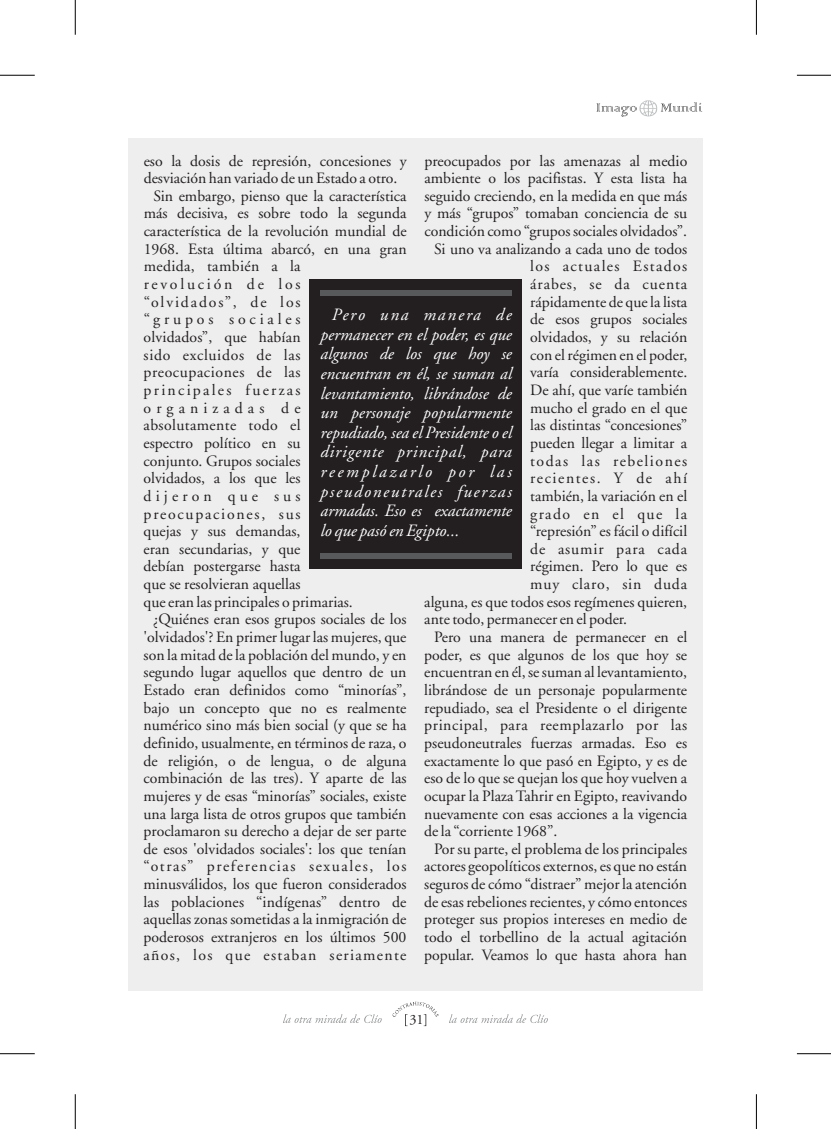
<style>
.page{position:relative;width:831px;height:1129px;background:#fff}
.page>*{position:absolute;margin:0;border:0;box-sizing:border-box;transform-origin:0 0}
.t1{font:italic 17.25px/19.6px "Adobe Garamond";color:#fff;text-align:justify}
.t2{font:15.75px/17.7px "Adobe Garamond";color:#231f20}
.t3{font:15.75px "Adobe Garamond";letter-spacing:.025em;color:#231f20}
.t4{font:15.75px "Adobe Garamond";letter-spacing:.055em;color:#231f20}
.t5{font:15.75px "Adobe Garamond";letter-spacing:.035em;color:#231f20}
.t6{font:15.75px "Adobe Garamond";letter-spacing:.085em;color:#231f20}
.t7{font:15.75px "Adobe Garamond";letter-spacing:.04em;color:#231f20}
.t8{font:15.75px "Adobe Garamond";letter-spacing:.14em;color:#231f20}
.t9{font:15.75px "Adobe Garamond";letter-spacing:.095em;color:#231f20}
.t10{font:15.75px "Adobe Garamond";letter-spacing:.11em;color:#231f20}
.t11{font:15.75px "Adobe Garamond";letter-spacing:.06em;color:#231f20}
.t12{font:15.75px "Adobe Garamond";letter-spacing:.12em;color:#231f20}
.t13{font:15.75px "Adobe Garamond";letter-spacing:.1em;color:#231f20}
.t14{font:15.75px "Adobe Garamond";letter-spacing:.175em;color:#231f20}
.t15{font:15.75px "Adobe Garamond";letter-spacing:.245em;color:#231f20}
.t16{font:15.75px "Adobe Garamond";letter-spacing:.09em;color:#231f20}
.t17{font:15.75px "Adobe Garamond";letter-spacing:.32em;color:#231f20}
.t18{font:15.75px "Adobe Garamond";letter-spacing:.26em;color:#231f20}
.t19{font:14.25px "Adobe Garamond";color:#231f20}
</style>
<div class="page">
<div style="left:128px;top:138px;width:574px;height:852px;background:#eeeeef"></div>
<svg style="left:283px;top:1014px;width:99px;height:9px"></svg>
<svg style="left:449px;top:1014px;width:99px;height:9px"></svg>
<svg style="left:393px;top:1001px;width:46px;height:25px"></svg>
<svg style="left:596px;top:100px;width:106px;height:17px"></svg>
<div style="left:309px;top:279px;width:213px;height:289px;background:#231f20"></div>
<div style="left:320px;top:291px;width:191px;height:5px;background:#58595b"></div>
<div style="left:320px;top:553px;width:191px;height:5px;background:#58595b"></div>
<hr style="left:0;top:1053px;width:35px;height:1px;background:#000">
<hr style="left:75px;top:1094px;width:1px;height:34px;background:#000">
<hr style="left:0;top:75px;width:35px;height:1px;background:#000">
<hr style="left:75px;top:0;width:1px;height:35px;background:#000">
<hr style="left:797px;top:75px;width:34px;height:1px;background:#000">
<hr style="left:756px;top:0;width:1px;height:35px;background:#000">
<hr style="left:797px;top:1053px;width:34px;height:1px;background:#000">
<hr style="left:756px;top:1094px;width:1px;height:34px;background:#000">
<p class="t2" style="left:144px;top:153px;width:545px">eso la dosis de represión, concesiones y preocupados por las amenazas al medio desviación han variado de un Estado a otro.</p>
<p class="t2" style="left:424px;top:171px;width:264px">ambiente o los pacifistas. Y esta lista ha</p>
<p class="t2" style="left:153px;top:188px;width:535px">Sin embargo, pienso que la característica seguido creciendo, en la medida en que más</p>
<p class="t2" style="left:144px;top:206px;width:545px">más decisiva, es sobre todo la segunda y más “grupos” tomaban conciencia de su</p>
<p class="t2" style="left:144px;top:224px;width:545px">característica de la revolución mundial de condición como “grupos sociales olvidados”.</p>
<p class="t2" style="left:144px;top:241px;width:264px">1968. Esta última abarcó, en una gran</p>
<p class="t2" style="left:434px;top:241px;width:255px">Si uno va analizando a cada uno de todos</p>
<p class="t3" style="left:144px;top:260px;width:158px">medida, también a la</p>
<p class="t6" style="left:530px;top:260px;width:158px">los actuales Estados</p>
<p class="t14" style="left:144px;top:277px;width:158px">revolución de los</p>
<p class="t11" style="left:530px;top:277px;width:158px">árabes, se da cuenta</p>
<p class="t12" style="left:144px;top:295px;width:158px">“olvidados”, de los</p>
<p class="t2" style="left:530px;top:294px;width:158px">rápidamente de que la lista</p>
<p class="t15" style="left:144px;top:313px;width:158px">“grupos sociales</p>
<p class="t2" style="left:530px;top:312px;width:158px">de esos grupos sociales</p>
<p class="t2" style="left:144px;top:329px;width:158px">olvidados”, que habían</p>
<p class="t2" style="left:530px;top:329px;width:158px">olvidados, y su relación</p>
<p class="t7" style="left:144px;top:348px;width:158px">sido excluidos de las</p>
<p class="t2" style="left:530px;top:347px;width:158px">con el régimen en el poder,</p>
<p class="t5" style="left:144px;top:366px;width:158px">preocupaciones de las</p>
<p class="t2" style="left:530px;top:365px;width:158px">varía considerablemente.</p>
<p class="t8" style="left:144px;top:383px;width:158px">principales fuerzas</p>
<p class="t2" style="left:530px;top:382px;width:158px">De ahí, que varíe también</p>
<p class="t17" style="left:144px;top:401px;width:158px">organizadas de</p>
<p class="t2" style="left:530px;top:400px;width:158px">mucho el grado en el que</p>
<p class="t3" style="left:144px;top:419px;width:158px">absolutamente todo el</p>
<p class="t2" style="left:530px;top:418px;width:158px">las distintas “concesiones”</p>
<p class="t2" style="left:144px;top:435px;width:158px">espectro político en su</p>
<p class="t2" style="left:530px;top:435px;width:158px">pueden llegar a limitar a</p>
<p class="t2" style="left:144px;top:453px;width:158px">conjunto. Grupos sociales</p>
<p class="t9" style="left:530px;top:454px;width:158px">todas las rebeliones</p>
<p class="t2" style="left:144px;top:470px;width:158px">olvidados, a los que les</p>
<p class="t13" style="left:530px;top:471px;width:158px">recientes. Y de ahí</p>
<p class="t18" style="left:144px;top:489px;width:158px">dijeron que sus</p>
<p class="t2" style="left:530px;top:488px;width:158px">también, la variación en el</p>
<p class="t10" style="left:144px;top:507px;width:158px">preocupaciones, sus</p>
<p class="t16" style="left:530px;top:507px;width:158px">grado en el que la</p>
<p class="t2" style="left:144px;top:523px;width:158px">quejas y sus demandas,</p>
<p class="t2" style="left:530px;top:523px;width:158px">“represión” es fácil o difícil</p>
<p class="t2" style="left:144px;top:541px;width:158px">eran secundarias, y que</p>
<p class="t4" style="left:530px;top:542px;width:158px">de asumir para cada</p>
<p class="t2" style="left:144px;top:559px;width:158px">debían postergarse hasta</p>
<p class="t2" style="left:530px;top:559px;width:158px">régimen. Pero lo que es</p>
<p class="t2" style="left:144px;top:576px;width:158px">que se resolvieran aquellas</p>
<p class="t4" style="left:530px;top:577px;width:158px">muy claro, sin duda</p>
<p class="t2" style="left:144px;top:594px;width:211px">que eran las principales o primarias.</p>
<p class="t2" style="left:424px;top:594px;width:264px">alguna, es que todos esos regímenes quieren,</p>
<p class="t2" style="left:153px;top:612px;width:475px">¿Quiénes eran esos grupos sociales de los ante todo, permanecer en el poder.</p>
<p class="t2" style="left:144px;top:629px;width:264px">'olvidados'? En primer lugar las mujeres, que</p>
<p class="t1" style="left:320px;top:307px;width:193px;text-indent:11px">Pero una manera de permanecer en el poder, es que algunos de los que hoy se encuentran en él, se suman al levantamiento, librándose de un personaje popularmente repudiado, sea el Presidente o el dirigente principal, para reemplazarlo por las pseudoneutrales fuerzas armadas. Eso es exactamente lo que pasó en Egipto...</p>
<p class="t2" style="left:144px;top:629px;width:545px;text-indent:290px">Pero una manera de permanecer en el son la mitad de la población del mundo, y en poder, es que algunos de los que hoy se segundo lugar aquellos que dentro de un encuentran en él, se suman al levantamiento, Estado eran definidos como “minorías”, librándose de un personaje popularmente bajo un concepto que no es realmente repudiado, sea el Presidente o el dirigente numérico sino más bien social (y que se ha principal, para reemplazarlo por las definido, usualmente, en términos de raza, o pseudoneutrales fuerzas armadas. Eso es de religión, o de lengua, o de alguna exactamente lo que pasó en Egipto, y es de combinación de las tres). Y aparte de las eso de lo que se quejan los que hoy vuelven a mujeres y de esas “minorías” sociales, existe ocupar la Plaza Tahrir en Egipto, reavivando una larga lista de otros grupos que también nuevamente con esas acciones a la vigencia proclamaron su derecho a dejar de ser parte de la “corriente 1968”.<br>de esos 'olvidados sociales': los que tenían</p>
<p class="t2" style="left:143px;top:841px;width:545px;text-align:justify;text-indent:290px">Por su parte, el problema de los principales “otras” preferencias sexuales, los actores geopolíticos externos, es que no están minusválidos, los que fueron considerados seguros de cómo “distraer” mejor la atención las poblaciones “indígenas” dentro de de esas rebeliones recientes, y cómo entonces aquellas zonas sometidas a la inmigración de proteger sus propios intereses en medio de poderosos extranjeros en los últimos 500 todo el torbellino de la actual agitación años, los que estaban seriamente popular. Veamos lo que hasta ahora han</p>
<p class="t19" style="left:409px;top:1013px;width:16px">31</p>
</div>
